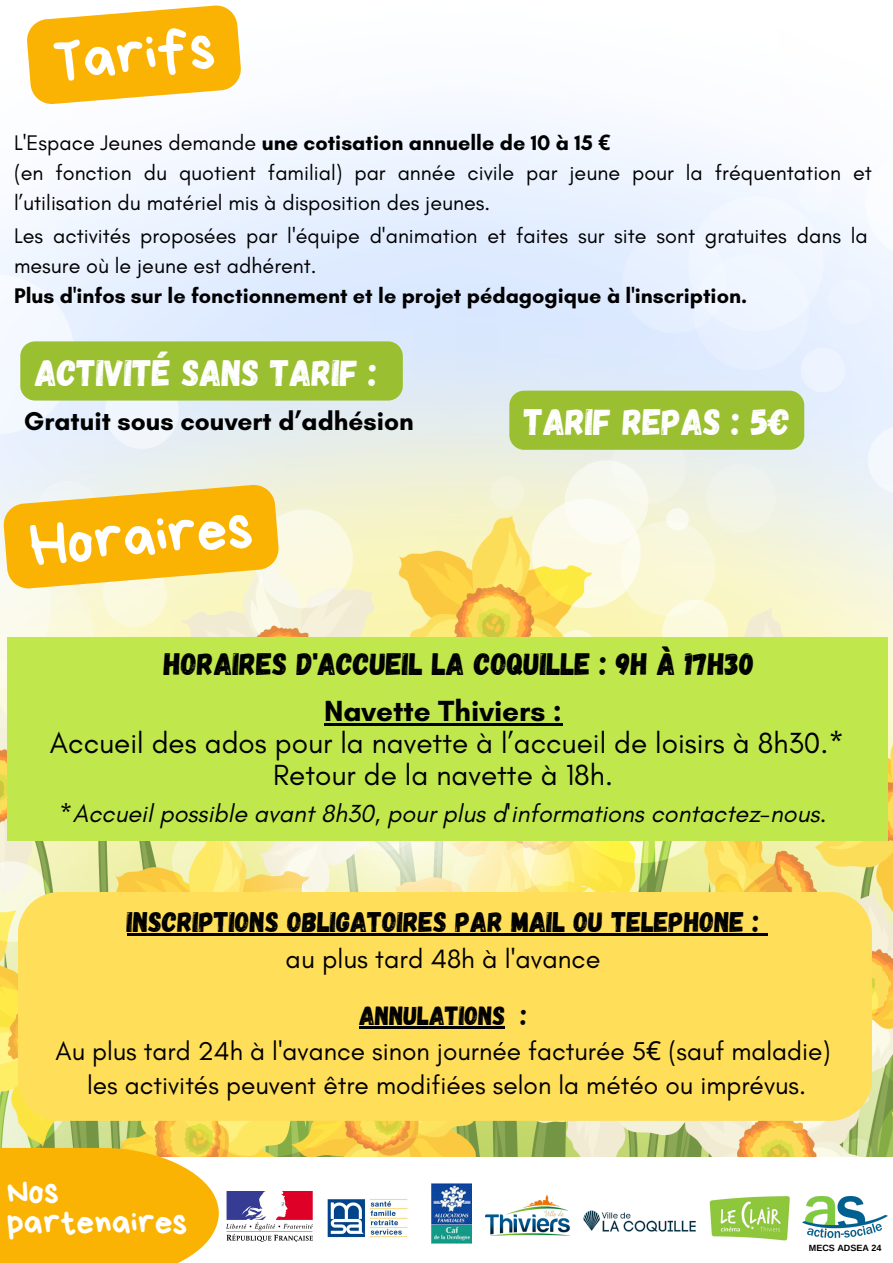
<style>
.page{position:relative;width:893px;height:1263px;background:#fff}
.page>*{position:absolute;margin:0;border:0;box-sizing:border-box;transform-origin:0 0}
.t1{font:60.53px "Bryndan Write";color:#fff}
.t2{font:36.75px "Gagalin";color:#fff}
.t3{font:35.25px/30.9px "Bryndan Write";color:#fff}
.t4{font:30.97px "Gagalin";color:#000}
.t5{font:29.62px/32.1px "Glacial Indifference";color:#000;text-align:center}
.t6{font:28.35px "Gagalin";color:#000}
.t7{font:27px "Glacial Indifference";color:#000}
.t8{font:26.25px/33.5px "Glacial Indifference";color:#000;text-align:center}
.t9{font:700 26.25px "Glacial Indifference";color:#000}
.t10{font:26.25px "Gagalin";color:#000}
.t11{font:italic 25.12px "Glacial Indifference";color:#000}
.t12{font:21.52px/29.8px "Glacial Indifference";color:#000}
.t13{font:700 21.52px "Glacial Indifference";color:#000}
.t14{font:700 9px "Arimo";color:#000}
.s1{font-weight:400}
.s2{font-family:"Noto Sans"}
.s3{font-weight:700}
.s4{font-style:normal}
</style>
<div class="page">
<img style="left:0;top:108px;width:893px;height:1049px">
<svg style="left:0;top:1148px;width:219px;height:115px;background:#fbb713"></svg>
<img style="left:226px;top:1192px;width:86px;height:50px">
<img style="left:327px;top:1199px;width:81px;height:39px">
<img style="left:432px;top:1183px;width:40px;height:60px">
<div style="left:18px;top:892px;width:854px;height:229px;background:#ffde59"></div>
<div style="left:7px;top:637px;width:881px;height:204px;background:#c0e84d"></div>
<img style="left:709px;top:1196px;width:81px;height:45px">
<img style="left:486px;top:1195px;width:84px;height:41px">
<img style="left:583px;top:1210px;width:113px;height:22px">
<img style="left:802px;top:1197px;width:86px;height:40px">
<div style="left:509px;top:391px;width:295px;height:59px;background:#9abf31;border-radius:15px"></div>
<div style="left:20px;top:341px;width:383px;height:59px;background:#9abf31;border-radius:15px"></div>
<svg style="left:27px;top:5px;width:214px;height:99px"></svg>
<hr style="left:127px;top:933px;width:632px;height:3px;background:#000">
<svg style="left:759px;top:933px;width:8px;height:3px"></svg>
<hr style="left:359px;top:1026px;width:146px;height:2px;background:#000">
<hr style="left:324px;top:723px;width:238px;height:2px;background:#000">
<svg style="left:2px;top:483px;width:278px;height:107px;background:#f9c238"></svg>
<h4 class="t1" style="left:50px;top:32px;width:164px;rotate:-5deg">Tarifs</h4>
<h2 class="t13" style="left:14px;top:130px;width:598px"><span class="s1">L'Espace Jeunes demande</span> une cotisation annuelle de 10 à 15 <span class="s2">€</span></h2>
<p class="t12" style="left:14px;top:158px;width:859px">(en fonction du quotient familial) par année civile par jeune pour la fréquentation et l’utilisation du matériel mis à disposition des jeunes.</p>
<h2 class="t12" style="left:14px;top:221px;width:855px">Les activités proposées par l'équipe d'animation et faites sur site sont gratuites dans la mesure où le jeune est adhérent.</h2>
<h1 class="t13" style="left:14px;top:282px;width:734px">Plus d'infos sur le fonctionnement et le projet pédagogique à l'inscription.</h1>
<h4 class="t2" style="left:35px;top:349px;width:343px">ACTIVITÉ SANS TARIF :</h4>
<p class="t9" style="left:24px;top:405px;width:391px">Gratuit sous couvert d’adhésion</p>
<p class="t1" style="left:27px;top:516px;width:225px;rotate:-5deg">Horaires</p>
<h5 class="t2" style="left:524px;top:398px;width:267px">TARIF REPAS : 5€</h5>
<p class="t4" style="left:164px;top:644px;width:592px">HORAIRES D'ACCUEIL LA COQUILLE : 9H À 17H30</p>
<p class="t5" style="left:50px;top:694px;width:795px"><span class="s3">Navette Thiviers :<br></span>Accueil des ados pour la navette à l’accueil de loisirs à 8h30.*<br>Retour de la navette à 18h.</p>
<p class="t11" style="left:60px;top:798px;width:768px"><span class="s4">*</span>Accueil possible avant 8h30, pour plus d'informations contactez-nous.</p>
<h3 class="t6" style="left:127px;top:903px;width:633px">INSCRIPTIONS OBLIGATOIRES PAR MAIL OU TELEPHONE :</h3>
<p class="t7" style="left:286px;top:943px;width:316px">au plus tard 48h à l'avance</p>
<p class="t10" style="left:359px;top:998px;width:169px">ANNULATIONS :</p>
<p class="t8" style="left:56px;top:1034px;width:776px">Au plus tard 24h à l'avance sinon journée facturée 5<span class="s2">€</span> (sauf maladie) les activités peuvent être modifiées selon la météo ou imprévus.</p>
<h6 class="t3" style="left:7px;top:1176px;width:182px">Nos partenaires</h6>
<p class="t14" style="left:809px;top:1243px;width:74px">MECS ADSEA 24</p>
</div>
